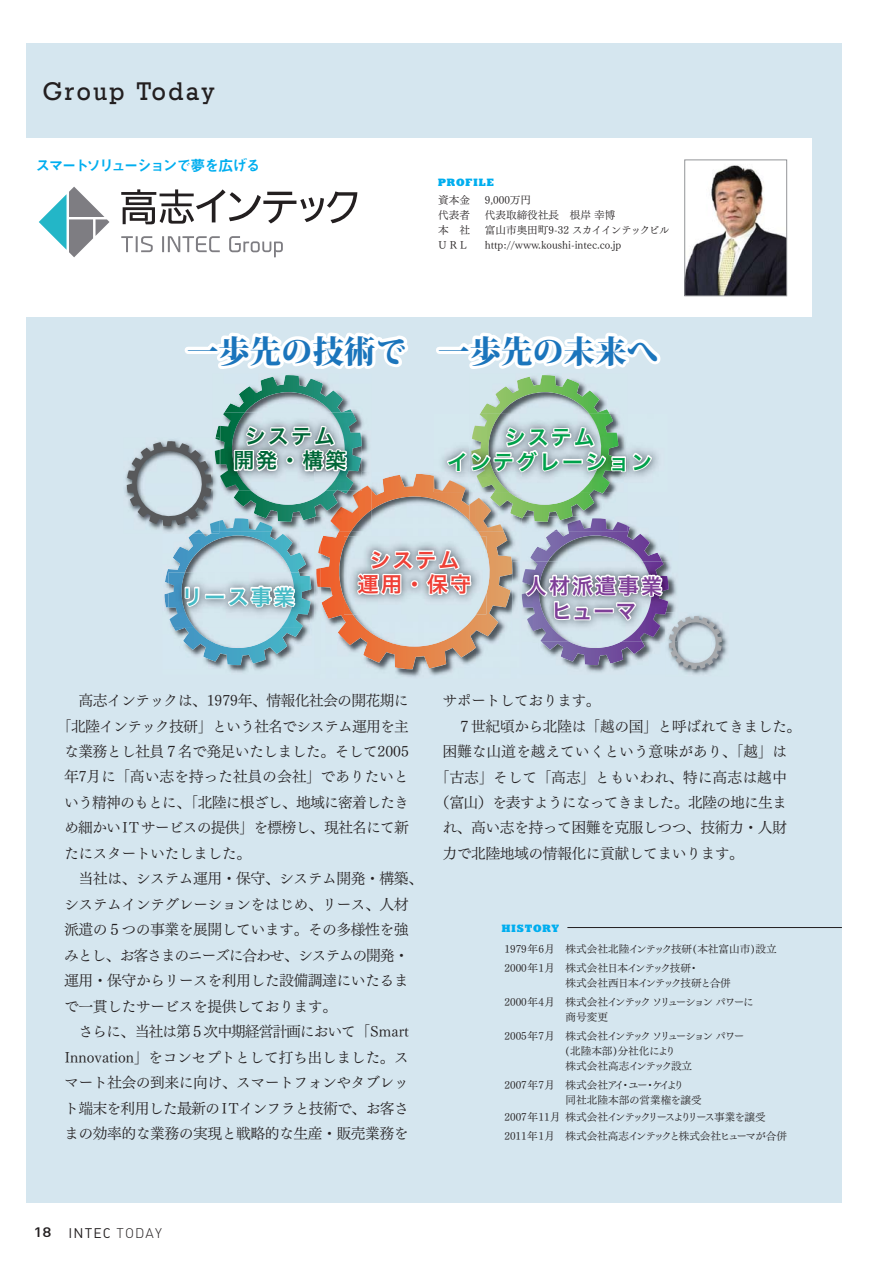
<style>
.page{position:relative;width:893px;height:1263px;background:#fff}
.page>*{position:absolute;margin:0;border:0;box-sizing:border-box;transform-origin:0 0}
.t1{font:31.35px "Koz Min Pro Heavy 90 msp RKSJ H";color:#1b75bc}
.t2{font:25.5px "Geometric Slab 712 BT Medium A";letter-spacing:.1em;color:#231f20}
.t3{font:21px/24.2px "Hira Kaku Pro W6 90 msp RKSJ H";letter-spacing:.1em;color:#00a14b;text-align:center}
.t4{font:21px/25px "Hira Kaku Pro W6 90 msp RKSJ H";letter-spacing:.1em;color:#7f3f98;text-align:center}
.t5{font:21px/24.2px "Hira Kaku Pro W6 90 msp RKSJ H";letter-spacing:.1em;color:#ef4036;text-align:center}
.t6{font:21px/24.2px "Hira Kaku Pro W6 90 msp RKSJ H";letter-spacing:.1em;color:#006738;text-align:center}
.t7{font:21px "Hira Kaku Pro W6 90 msp RKSJ H";letter-spacing:.1em;color:#47bbc6}
.t8{font:14.85px "Tsuku Min Pro R 90 msp RKSJ H";letter-spacing:-.035em;color:#231f20}
.t9{font:14.85px "Tsuku Min Pro R 90 msp RKSJ H";letter-spacing:-.06em;color:#231f20}
.t10{font:14.85px "Tsuku Min Pro R 90 msp RKSJ H";letter-spacing:-.01em;color:#231f20}
.t11{font:14.85px "Tsuku Min Pro R 90 msp RKSJ H";letter-spacing:-.075em;color:#231f20}
.t12{font:14.85px "Tsuku Min Pro R 90 msp RKSJ H";letter-spacing:-.085em;color:#231f20}
.t13{font:14.85px "Tsuku Min Pro R 90 msp RKSJ H";color:#231f20}
.t14{font:14.85px "Midashi Go Pr 6 MB31 90 msp RKSJ H";letter-spacing:-.115em;color:#00aeef}
.t15{font:13.8px "DIN Regular Alternate";letter-spacing:.08em;color:#231f20}
.t16{font:10.65px/14.9px "Tsuku Min Pro R 90 msp RKSJ H";color:#231f20}
.t17{font:10.65px/19px "Tsuku Min Pro R 90 msp RKSJ H";letter-spacing:-.03em;color:#231f20}
.t18{font:10.65px/19px "Tsuku Min Pro R 90 msp RKSJ H";letter-spacing:-.1em;color:#231f20}
.t19{font:10.65px/19px "Tsuku Min Pro R 90 msp RKSJ H";letter-spacing:-.08em;color:#231f20}
.t20{font:10.65px "Tsuku Min Pro R 90 msp RKSJ H";letter-spacing:-.05em;color:#231f20}
.t21{font:10.65px "Geometric Slab 712 BT Extra Bold A";letter-spacing:.09em;color:#00aeef}
.s1{font-family:"DIN";font-weight:500;font-size:13.65px}
.s2{font-family:"DIN";font-weight:300}
</style>
<div class="page">
<div style="left:27px;top:43px;width:815px;height:1160px;background:#d5e6ef"></div>
<div style="left:1px;top:139px;width:811px;height:178px;background:#fff"></div>
<hr style="left:567px;top:927px;width:275px;height:1px;background:#231f20">
<img style="left:722px;top:165px;width:63px;height:129px">
<div style="left:684px;top:160px;width:103px;height:136px;border:1px solid #939598"></div>
<svg style="left:39px;top:187px;width:70px;height:70px"></svg>
<img style="left:379px;top:669px;width:74px;height:8px">
<img style="left:681px;top:628px;width:47px;height:47px">
<svg style="left:121px;top:138px;width:601px;height:531px"></svg>
<h2 class="t2" style="left:43px;top:82px;width:173px">Group Today</h2>
<p class="t14" style="left:36px;top:160px;width:227px">スマートソリューションで夢を広げる</p>
<p class="t21" style="left:438px;top:176px;width:57px">PROFILE</p>
<p class="t16" style="left:438px;top:194px;width:33px">資本金</p>
<p class="t16" style="left:485px;top:194px;width:48px">9,000万円</p>
<p class="t16" style="left:438px;top:209px;width:33px">代表者</p>
<p class="t16" style="left:485px;top:209px;width:132px">代表取締役社長　根岸 幸博</p>
<p class="t16" style="left:438px;top:224px;width:33px">本　社</p>
<p class="t20" style="left:485px;top:226px;width:186px">富山市奥田町9-32 スカイインテックビル</p>
<p class="t16" style="left:439px;top:239px;width:30px">URL</p>
<p class="t16" style="left:485px;top:239px;width:138px">http://www.koushi-intec.co.jp</p>
<h1 class="t1" style="left:187px;top:339px;width:473px">一歩先の技術で　一歩先の未来へ</h1>
<h3 class="t6" style="left:233px;top:427px;width:115px">システム開発・構築</h3>
<h3 class="t3" style="left:447px;top:428px;width:207px">システム<br>インテグレーション</h3>
<h3 class="t5" style="left:358px;top:551px;width:115px">システム運用・保守</h3>
<h3 class="t7" style="left:182px;top:589px;width:115px">リース事業</h3>
<h3 class="t4" style="left:526px;top:576px;width:138px">人材派遣事業ヒューマ</h3>
<p class="t8" style="left:64px;top:695px;width:346px">　高志インテックは、1979年、情報化社会の開花期に</p>
<p class="t9" style="left:57px;top:720px;width:354px">「北陸インテック技研」という社名でシステム運用を主</p>
<p class="t8" style="left:64px;top:746px;width:346px">な業務とし社員７名で発足いたしました。そして2005</p>
<p class="t10" style="left:64px;top:771px;width:346px">年7月に「高い志を持った社員の会社」でありたいと</p>
<p class="t9" style="left:64px;top:797px;width:346px">いう精神のもとに、「北陸に根ざし、地域に密着したき</p>
<p class="t9" style="left:64px;top:822px;width:346px">め細かい IT サービスの提供」を標榜し、現社名にて新</p>
<p class="t8" style="left:64px;top:848px;width:188px">たにスタートいたしました。</p>
<p class="t8" style="left:64px;top:873px;width:360px">　当社は、システム運用・保守、システム開発・構築、</p>
<p class="t8" style="left:64px;top:899px;width:346px">システムインテグレーションをはじめ、リース、人材</p>
<p class="t8" style="left:64px;top:924px;width:346px">派遣の５つの事業を展開しています。その多様性を強</p>
<p class="t12" style="left:64px;top:950px;width:346px">みとし、お客さまのニーズに合わせ、システムの開発・</p>
<p class="t8" style="left:64px;top:975px;width:346px">運用・保守からリースを利用した設備調達にいたるま</p>
<p class="t8" style="left:64px;top:1001px;width:274px">で一貫したサービスを提供しております。</p>
<p class="t11" style="left:64px;top:1026px;width:346px">　さらに、当社は第５次中期経営計画において「Smart</p>
<p class="t8" style="left:65px;top:1052px;width:345px">Innovation」をコンセプトとして打ち出しました。ス</p>
<p class="t8" style="left:64px;top:1077px;width:346px">マート社会の到来に向け、スマートフォンやタブレッ</p>
<p class="t8" style="left:64px;top:1103px;width:346px">ト端末を利用した最新のITインフラと技術で、お客さ</p>
<p class="t8" style="left:64px;top:1128px;width:346px">まの効率的な業務の実現と戦略的な生産・販売業務を</p>
<p class="t8" style="left:442px;top:695px;width:160px">サポートしております。</p>
<p class="t8" style="left:442px;top:720px;width:360px">　７世紀頃から北陸は「越の国」と呼ばれてきました。</p>
<p class="t10" style="left:442px;top:746px;width:346px">困難な山道を越えていくという意味があり、「越」は</p>
<p class="t13" style="left:435px;top:771px;width:353px">「古志」そして「高志」ともいわれ、特に高志は越中</p>
<p class="t9" style="left:435px;top:797px;width:353px">（富山）を表すようになってきました。北陸の地に生ま</p>
<p class="t8" style="left:442px;top:822px;width:346px">れ、高い志を持って困難を克服しつつ、技術力・人財</p>
<p class="t8" style="left:442px;top:848px;width:303px">力で北陸地域の情報化に貢献してまいります。</p>
<p class="t21" style="left:502px;top:922px;width:59px">HISTORY</p>
<p class="t16" style="left:504px;top:941px;width:274px;line-height:19px">1979年6月 株式会社北陸インテック技研(本社富山市)設立<br>2000年1月 株式会社日本インテック技研・</p>
<p class="t18" style="left:504px;top:975px;width:251px;text-indent:61px">株式会社西日本インテック技研と合併<br>2000年4月 株式会社インテック ソリューション パワーに</p>
<p class="t19" style="left:504px;top:1009px;width:241px;text-indent:61px">商号変更<br>2005年7月 株式会社インテック ソリューション パワー</p>
<p class="t16" style="left:565px;top:1045px;width:128px">(北陸本部)分社化により<br>株式会社高志インテック設立</p>
<p class="t16" style="left:565px;top:1079px;width:138px;text-indent:-61px">2007年7月 株式会社アイ・ユー・ケイより<br>同社北陸本部の営業権を譲受</p>
<p class="t17" style="left:504px;top:1109px;width:284px">2007年11月 株式会社インテックリースよりリース事業を譲受<br>2011年1月 株式会社高志インテックと株式会社ヒューマが合併</p>
<p class="t15" style="left:33px;top:1224px;width:130px"><span class="s1">18</span> INTEC <span class="s2">TODAY</span></p>
</div>
